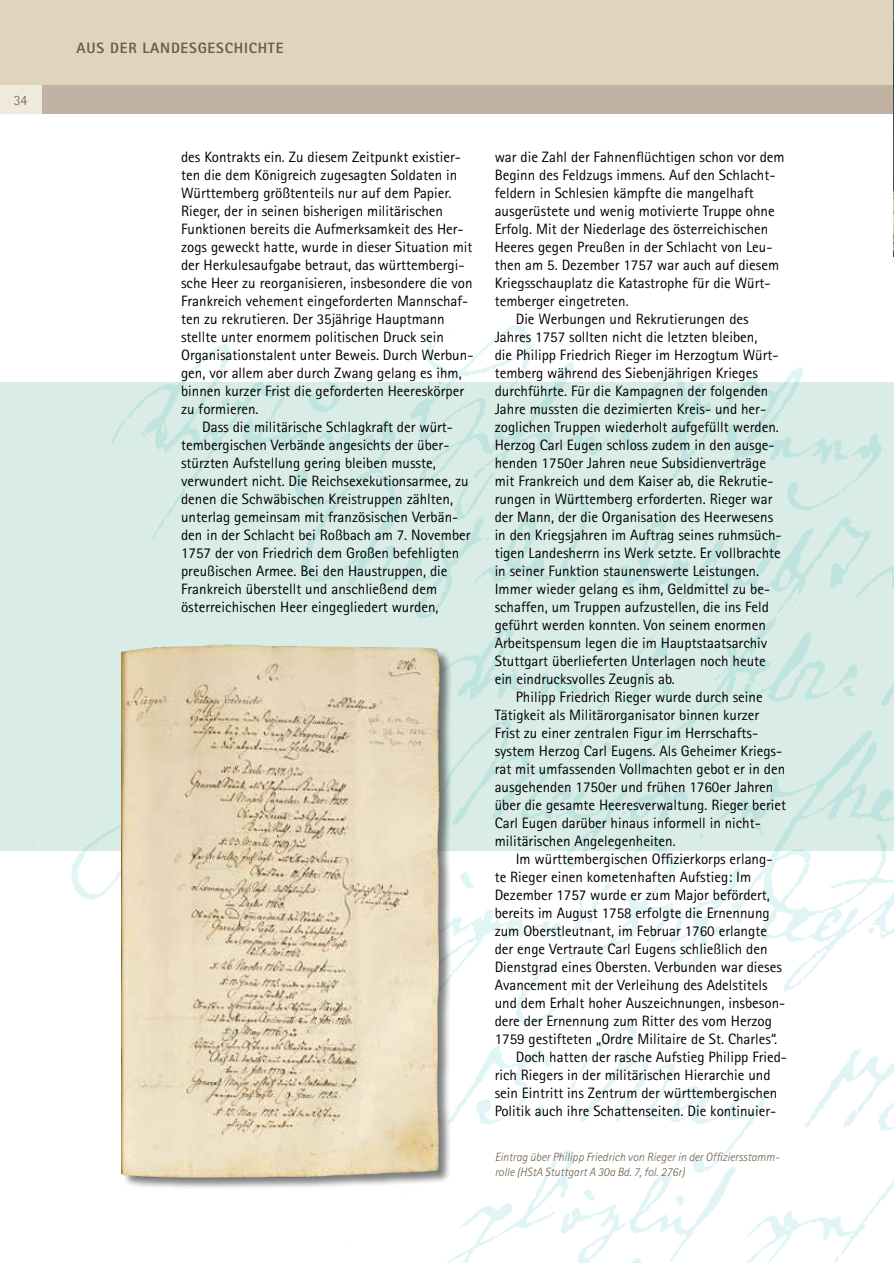
<style>
.page{position:relative;width:894px;height:1263px;background:#fff}
.page>*{position:absolute;margin:0;border:0;box-sizing:border-box;transform-origin:0 0}
.t1{font:15px/18px "Rotis Sans Serif";color:#000}
.t2{font:800 15px "Rotis Sans Serif";letter-spacing:.05em;color:#6c5b48}
.t3{font:300 14.25px "Rotis Sans Serif";color:#6c5b48}
.t4{font:italic 300 12px/15px "Rotis Sans Serif";color:#6c5b48}
</style>
<div class="page">
<img style="left:14px;top:325px;width:880px;height:938px">
<div style="left:0;top:0;width:894px;height:108px;background:#e0d4bd"></div>
<div style="left:0;top:85px;width:894px;height:29px;background:#c2b2a3"></div>
<div style="left:0;top:85px;width:41px;height:29px;background:#f0e9dd"></div>
<img style="left:122px;top:632px;width:337px;height:556px">
<img style="left:893px;top:0;width:1px;height:256px">
<p class="t3" style="left:14px;top:92px;width:15px">34</p>
<p class="t2" style="left:77px;top:38px;width:208px">AUS DER LANDESGESCHICHTE</p>
<p class="t1" style="left:181px;top:148px;width:294px">des Kontrakts ein. Zu diesem Zeitpunkt existier&shy;ten die dem Königreich zugesagten Soldaten in Württemberg größtenteils nur auf dem Papier.<br>Rieger, der in seinen bisherigen militärischen Funktionen bereits die Aufmerksamkeit des Her&shy;zogs geweckt hatte, wurde in dieser Situation mit der Herkulesaufgabe betraut, das württembergi&shy;sche Heer zu reorganisieren, insbesondere die von Frankreich vehement eingeforderten Mannschaf&shy;ten zu rekrutieren. Der 35jährige Hauptmann stellte unter enormem politischen Druck sein Organisationstalent unter Beweis. Durch Werbun&shy;gen, vor allem aber durch Zwang gelang es ihm, binnen kurzer Frist die geforderten Heereskörper zu formieren.</p>
<p class="t1" style="left:181px;top:418px;width:291px;text-indent:21px">Dass die militärische Schlagkraft der würt&shy;tembergischen Verbände angesichts der über&shy;stürzten Aufstellung gering bleiben musste, verwundert nicht. Die Reichsexekutionsarmee, zu denen die Schwäbischen Kreistruppen zählten, unterlag gemeinsam mit französischen Verbän&shy;den in der Schlacht bei Roßbach am 7. November 1757 der von Friedrich dem Großen befehligten preußischen Armee. Bei den Haustruppen, die Frankreich überstellt und anschließend dem österreichischen Heer eingegliedert wurden,</p>
<p class="t1" style="left:494px;top:148px;width:291px">war die Zahl der Fahnenflüchtigen schon vor dem</p>
<p class="t1" style="left:494px;top:166px;width:282px">Beginn des Feldzugs immens. Auf den Schlacht-</p>
<p class="t1" style="left:494px;top:184px;width:261px">feldern in Schlesien kämpfte die mangelhaft</p>
<p class="t1" style="left:494px;top:202px;width:281px">ausgerüstete und wenig motivierte Truppe ohne</p>
<p class="t1" style="left:494px;top:220px;width:275px">Erfolg. Mit der Niederlage des österreichischen</p>
<p class="t1" style="left:494px;top:238px;width:279px">Heeres gegen Preußen in der Schlacht von Leu-</p>
<p class="t1" style="left:494px;top:256px;width:286px">then am 5. Dezember 1757 war auch auf diesem</p>
<p class="t1" style="left:494px;top:274px;width:277px">Kriegsschauplatz die Katastrophe für die Würt-</p>
<p class="t1" style="left:494px;top:292px;width:136px">temberger eingetreten.</p>
<p class="t1" style="left:515px;top:310px;width:234px">Die Werbungen und Rekrutierungen des</p>
<p class="t1" style="left:494px;top:328px;width:264px">Jahres 1757 sollten nicht die letzten bleiben,</p>
<p class="t1" style="left:494px;top:346px;width:285px">die Philipp Friedrich Rieger im Herzogtum Würt-</p>
<p class="t1" style="left:494px;top:364px;width:265px">temberg während des Siebenjährigen Krieges</p>
<p class="t1" style="left:494px;top:382px;width:275px">durchführte. Für die Kampagnen der folgenden</p>
<p class="t1" style="left:494px;top:400px;width:273px">Jahre mussten die dezimierten Kreis- und her-</p>
<p class="t1" style="left:494px;top:418px;width:286px">zoglichen Truppen wiederholt aufgefüllt werden.</p>
<p class="t1" style="left:494px;top:436px;width:281px">Herzog Carl Eugen schloss zudem in den ausge-</p>
<p class="t1" style="left:494px;top:454px;width:273px">henden 1750er Jahren neue Subsidienverträge</p>
<p class="t1" style="left:494px;top:472px;width:280px">mit Frankreich und dem Kaiser ab, die Rekrutie-</p>
<p class="t1" style="left:494px;top:490px;width:279px">rungen in Württemberg erforderten. Rieger war</p>
<p class="t1" style="left:494px;top:508px;width:280px">der Mann, der die Organisation des Heerwesens</p>
<p class="t1" style="left:494px;top:526px;width:288px">in den Kriegsjahren im Auftrag seines ruhmsüch-</p>
<p class="t1" style="left:494px;top:544px;width:287px">tigen Landesherrn ins Werk setzte. Er vollbrachte</p>
<p class="t1" style="left:494px;top:562px;width:266px">in seiner Funktion staunenswerte Leistungen.</p>
<p class="t1" style="left:494px;top:580px;width:277px">Immer wieder gelang es ihm, Geldmittel zu be-</p>
<p class="t1" style="left:494px;top:598px;width:276px">schaffen, um Truppen aufzustellen, die ins Feld</p>
<p class="t1" style="left:494px;top:616px;width:273px">geführt werden konnten. Von seinem enormen</p>
<p class="t1" style="left:494px;top:634px;width:274px">Arbeitspensum legen die im Hauptstaatsarchiv</p>
<p class="t1" style="left:494px;top:652px;width:273px">Stuttgart überlieferten Unterlagen noch heute</p>
<p class="t1" style="left:494px;top:670px;width:181px">ein eindrucksvolles Zeugnis ab.</p>
<p class="t1" style="left:515px;top:688px;width:248px">Philipp Friedrich Rieger wurde durch seine</p>
<p class="t1" style="left:494px;top:706px;width:266px">Tätigkeit als Militärorganisator binnen kurzer</p>
<p class="t1" style="left:494px;top:724px;width:265px">Frist zu einer zentralen Figur im Herrschafts-</p>
<p class="t1" style="left:494px;top:742px;width:289px">system Herzog Carl Eugens. Als Geheimer Kriegs-</p>
<p class="t1" style="left:494px;top:760px;width:292px">rat mit umfassenden Vollmachten gebot er in den</p>
<p class="t1" style="left:494px;top:778px;width:280px">ausgehenden 1750er und frühen 1760er Jahren</p>
<p class="t1" style="left:494px;top:796px;width:293px">über die gesamte Heeresverwaltung. Rieger beriet</p>
<p class="t1" style="left:494px;top:814px;width:268px">Carl Eugen darüber hinaus informell in nicht-</p>
<p class="t1" style="left:494px;top:832px;width:183px">militärischen Angelegenheiten.</p>
<p class="t1" style="left:515px;top:850px;width:258px">Im württembergischen Offizierkorps erlang-</p>
<p class="t1" style="left:494px;top:868px;width:258px">te Rieger einen kometenhaften Aufstieg: Im</p>
<p class="t1" style="left:494px;top:886px;width:277px">Dezember 1757 wurde er zum Major befördert,</p>
<p class="t1" style="left:494px;top:904px;width:276px">bereits im August 1758 erfolgte die Ernennung</p>
<p class="t1" style="left:494px;top:922px;width:274px">zum Oberstleutnant, im Februar 1760 erlangte</p>
<p class="t1" style="left:494px;top:940px;width:274px">der enge Vertraute Carl Eugens schließlich den</p>
<p class="t1" style="left:494px;top:958px;width:289px">Dienstgrad eines Obersten. Verbunden war dieses</p>
<p class="t1" style="left:494px;top:976px;width:274px">Avancement mit der Verleihung des Adelstitels</p>
<p class="t1" style="left:494px;top:994px;width:292px">und dem Erhalt hoher Auszeichnungen, insbeson-</p>
<p class="t1" style="left:494px;top:1012px;width:279px">dere der Ernennung zum Ritter des vom Herzog</p>
<p class="t1" style="left:494px;top:1030px;width:284px">1759 gestifteten „Ordre Militaire de St. Charles“.</p>
<p class="t1" style="left:515px;top:1048px;width:273px">Doch hatten der rasche Aufstieg Philipp Fried-</p>
<p class="t1" style="left:494px;top:1066px;width:277px">rich Riegers in der militärischen Hierarchie und</p>
<p class="t1" style="left:494px;top:1084px;width:284px">sein Eintritt ins Zentrum der württembergischen</p>
<p class="t1" style="left:494px;top:1102px;width:283px">Politik auch ihre Schattenseiten. Die kontinuier-</p>
<p class="t4" style="left:494px;top:1150px;width:286px">Eintrag über Philipp Friedrich von Rieger in der Offiziersstamm&shy;rolle (HStA Stuttgart A 30a Bd. 7, fol. 276r)</p>
</div>
